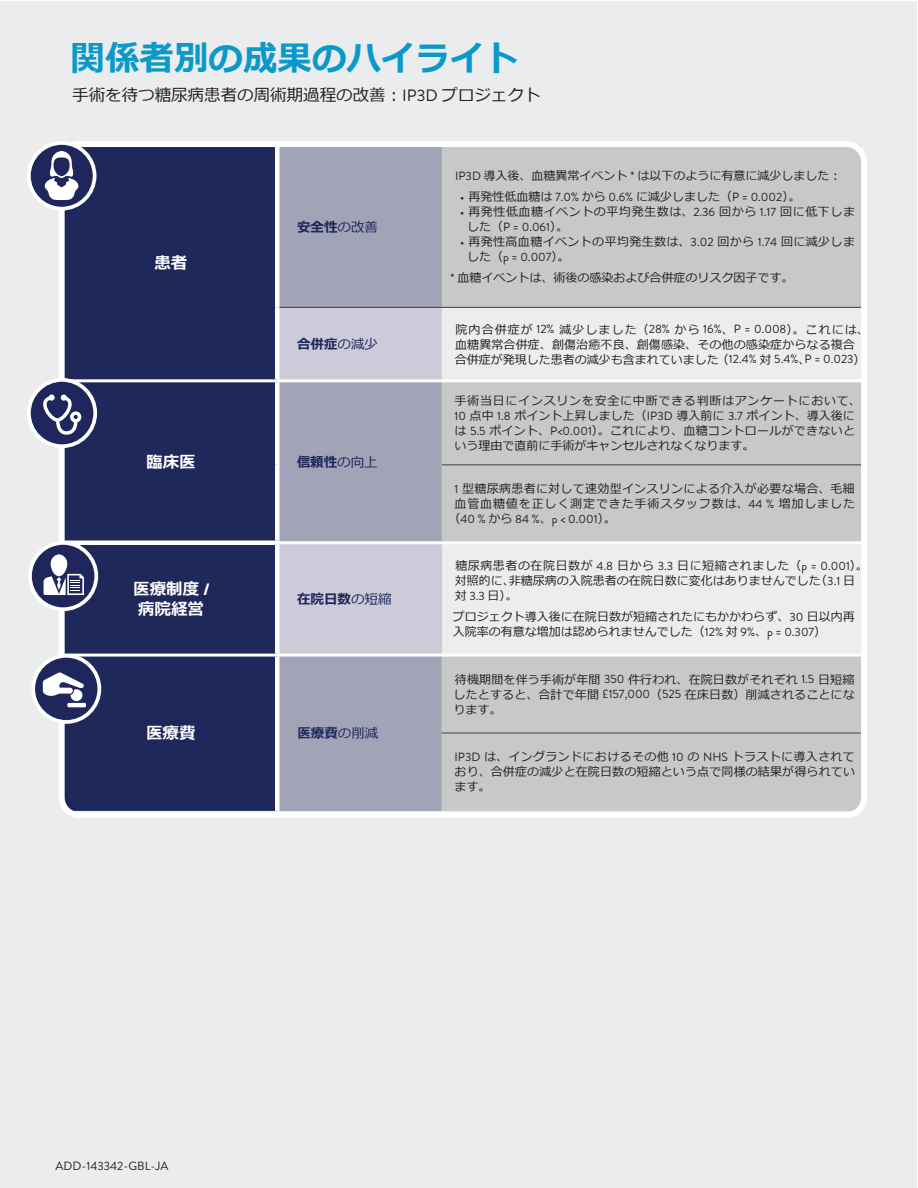
<style>
.page{position:relative;width:918px;height:1188px;background:#fff}
.page>*{position:absolute;margin:0;border:0;box-sizing:border-box;transform-origin:0 0}
.t1{font:700 34.5px "Meiryo";color:#0a99c8}
.t2{font:16.5px "Meiryo";color:#231f20}
.t3{font:700 16.5px/19.8px "Meiryo";color:#fff}
.t4{font:700 13.5px "Meiryo";color:#1f265b}
.t5{font:700 13.5px "Meiryo";color:#1f285b}
.t6{font:12px/15px "Meiryo";letter-spacing:.01em;color:#231f20}
.t7{font:12px "Brandon Grotesque";color:#231f20}
.t8{font:12px "Meiryo";letter-spacing:.045em;color:#231f20}
.t9{font:12px "Meiryo";letter-spacing:.035em;color:#231f20}
.s1{font-family:"Brandon Grotesque"}
.s2{font-weight:400}
.s3{font-weight:400;color:#1f265b}
.s4{font-family:"Brandon Grotesque";font-weight:900}
.s5{font-family:"Meiryo"}
</style>
<div class="page">
<div style="left:1px;top:1px;width:916px;height:1186px;background:#ebecee"></div>
<div style="left:66px;top:148px;width:209px;height:663px;background:#1f285b"></div>
<div style="left:277px;top:146px;width:165px;height:161px;background:#a1a4b6"></div>
<div style="left:442px;top:148px;width:418px;height:663px;background:#c8c8c7"></div>
<div style="left:277px;top:307px;width:165px;height:74px;background:#cdcad9"></div>
<svg style="left:442px;top:308px;width:418px;height:346px"></svg>
<div style="left:279px;top:382px;width:163px;height:429px;background:#a1a4b6"></div>
<div style="left:277px;top:543px;width:165px;height:112px;background:#cdcad9"></div>
<hr style="left:275px;top:146px;width:4px;height:161px;background:#fff">
<hr style="left:275px;top:307px;width:4px;height:72px;background:#fff">
<hr style="left:64px;top:541px;width:215px;height:4px;background:#fff">
<hr style="left:275px;top:382px;width:4px;height:83px;background:#fff">
<hr style="left:275px;top:465px;width:4px;height:76px;background:#fff">
<hr style="left:275px;top:545px;width:4px;height:109px;background:#fff">
<hr style="left:275px;top:657px;width:4px;height:76px;background:#fff">
<hr style="left:275px;top:733px;width:4px;height:78px;background:#fff">
<hr style="left:277px;top:379px;width:165px;height:3px;background:#fff">
<hr style="left:442px;top:379px;width:419px;height:3px;background:#fff">
<hr style="left:442px;top:654px;width:419px;height:3px;background:#fff">
<hr style="left:277px;top:654px;width:165px;height:3px;background:#fff">
<hr style="left:64px;top:379px;width:213px;height:3px;background:#fff">
<hr style="left:64px;top:654px;width:213px;height:3px;background:#fff">
<hr style="left:442px;top:464px;width:419px;height:1px;background:#425160">
<hr style="left:279px;top:307px;width:163px;height:1px;background:#425160">
<hr style="left:442px;top:307px;width:419px;height:1px;background:#425160">
<hr style="left:442px;top:732px;width:419px;height:2px;background:#425160">
<hr style="left:279px;top:541px;width:163px;height:3px;background:#fff">
<hr style="left:442px;top:541px;width:419px;height:3px;background:#fff">
<div style="left:59px;top:141px;width:808px;height:677px;border:6px solid #fff;border-radius:18px"></div>
<svg style="left:29px;top:143px;width:66px;height:66px;background:#3f4572"></svg>
<div style="left:27px;top:141px;width:69px;height:70px;border:4px solid #fff;border-radius:50%"></div>
<svg style="left:45px;top:151px;width:33px;height:49px;background:#878aa7"></svg>
<svg style="left:29px;top:380px;width:66px;height:66px;background:#393f6e"></svg>
<div style="left:27px;top:378px;width:70px;height:70px;border:4px solid #fff;border-radius:50%"></div>
<svg style="left:43px;top:395px;width:38px;height:40px;background:#61668b"></svg>
<svg style="left:30px;top:543px;width:66px;height:66px;background:#3b4170"></svg>
<div style="left:28px;top:541px;width:70px;height:70px;border:4px solid #fff;border-radius:50%"></div>
<svg style="left:44px;top:554px;width:40px;height:41px;background:#8487a5"></svg>
<svg style="left:33px;top:656px;width:66px;height:66px;background:#373e6d"></svg>
<div style="left:31px;top:654px;width:70px;height:70px;border:4px solid #fff;border-radius:50%"></div>
<svg style="left:43px;top:672px;width:41px;height:29px"></svg>
<hr style="left:67px;top:703px;width:19px;height:4px;background:#fff">
<h1 class="t1" style="left:70px;top:34px;width:450px">関係者別の成果のハイライト</h1>
<h2 class="t2" style="left:72px;top:84px;width:470px">手術を待つ糖尿病患者の周術期過程の改善：<span class="s1">IP3D</span> プロジェクト</h2>
<h2 class="t3" style="left:154px;top:254px;width:34px">患者</h2>
<p class="t4" style="left:297px;top:217px;width:82px">安全性<span class="s2">の改善</span></p>
<p class="t5" style="left:297px;top:335px;width:82px">合併症<span class="s2">の</span><span class="s3">減少</span></p>
<h2 class="t3" style="left:146px;top:453px;width:51px">臨床医</h2>
<p class="t4" style="left:297px;top:453px;width:82px">信頼性<span class="s2">の向上</span></p>
<h2 class="t3" style="left:133px;top:580px;width:78px">医療制度 <span class="s4">/</span>病院経営</h2>
<p class="t4" style="left:297px;top:590px;width:96px">在院日数<span class="s2">の短縮</span></p>
<h2 class="t3" style="left:146px;top:724px;width:51px">医療費</h2>
<p class="t5" style="left:297px;top:724px;width:82px">医療費<span class="s3">の削減</span></p>
<p class="t6" style="left:455px;top:169px;width:388px"><span class="s1">IP3D</span> 導入後、血糖異常イベント <span class="s1">*</span> は以下のように有意に減少しました：</p>
<p class="t6" style="left:460px;top:190px;width:342px"><span class="s1">•</span> 再発性低血糖は <span class="s1">7.0%</span> から <span class="s1">0.6%</span> に減少しました（<span class="s1">P = 0.002</span>）。</p>
<p class="t8" style="left:460px;top:203px;width:396px"><span class="s1">•</span> 再発性低血糖イベントの平均発生数は、<span class="s1">2.36</span> 回から <span class="s1">1.17</span> 回に低下しま</p>
<p class="t7" style="left:467px;top:218px;width:102px"><span class="s5">した（</span>P = 0.061<span class="s5">）。</span></p>
<p class="t9" style="left:460px;top:233px;width:396px"><span class="s1">•</span> 再発性高血糖イベントの平均発生数は、<span class="s1">3.02</span> 回から <span class="s1">1.74</span> 回に減少しま</p>
<p class="t7" style="left:467px;top:248px;width:104px"><span class="s5">した（</span>p = 0.007<span class="s5">）。</span></p>
<p class="t6" style="left:450px;top:271px;width:344px"><span class="s1">*</span> 血糖イベントは、術後の感染および合併症のリスク因子です。</p>
<p class="t6" style="left:455px;top:322px;width:416px">院内合併症が <span class="s1">12%</span> 減少しました（<span class="s1">28%</span> から <span class="s1">16%</span>、<span class="s1">P = 0.008</span>）。これには、血糖異常合併症、創傷治癒不良、創傷感染、その他の感染症からなる複合合併症が発現した患者の減少も含まれていました（<span class="s1">12.4%</span> 対 <span class="s1">5.4%</span>、<span class="s1">P = 0.023</span>）</p>
<p class="t6" style="left:455px;top:394px;width:408px">手術当日にインスリンを安全に中断できる判断はアンケートにおいて、<span class="s1">10</span> 点中 <span class="s1">1.8</span> ポイント上昇しました（<span class="s1">IP3D</span> 導入前に <span class="s1">3.7</span> ポイント、導入後には <span class="s1">5.5</span> ポイント、<span class="s1">P&lt;0.001</span>）。これにより、血糖コントロールができないという理由で直前に手術がキャンセルされなくなります。</p>
<p class="t6" style="left:455px;top:482px;width:402px"><span class="s1">1</span> 型糖尿病患者に対して速効型インスリンによる介入が必要な場合、毛細血管血糖値を正しく測定できた手術スタッフ数は、<span class="s1">44 %</span> 増加しました</p>
<p class="t7" style="left:449px;top:511px;width:169px"><span class="s5">（</span>40 % <span class="s5">から</span> 84 %<span class="s5">、</span>p &lt; 0.001<span class="s5">）。</span></p>
<p class="t6" style="left:455px;top:559px;width:415px">糖尿病患者の在院日数が <span class="s1">4.8</span> 日から <span class="s1">3.3</span> 日に短縮されました（<span class="s1">p = 0.001</span>）。対照的に、非糖尿病の入院患者の在院日数に変化はありませんでした（<span class="s1">3.1</span> 日対 <span class="s1">3.3</span> 日）。</p>
<p class="t6" style="left:453px;top:610px;width:404px">プロジェクト導入後に在院日数が短縮されたにもかかわらず、<span class="s1">30</span> 日以内再入院率の有意な増加は認められませんでした（<span class="s1">12%</span> 対 <span class="s1">9%</span>、<span class="s1">p = 0.307</span>）</p>
<p class="t6" style="left:453px;top:672px;width:403px;text-align:justify">待機期間を伴う手術が年間 <span class="s1">350</span> 件行われ、在院日数がそれぞれ <span class="s1">1.5</span> 日短縮したとすると、合計で年間 <span class="s1">£157,000</span>（<span class="s1">525</span> 在床日数）削減されることになります。</p>
<p class="t6" style="left:455px;top:750px;width:402px;text-align:justify"><span class="s1">IP3D</span> は、イングランドにおけるその他 <span class="s1">10</span> の <span class="s1">NHS</span> トラストに導入されており、合併症の減少と在院日数の短縮という点で同様の結果が得られています。</p>
<p class="t7" style="left:56px;top:1157px;width:114px">ADD-143342-GBL-JA</p>
</div>
